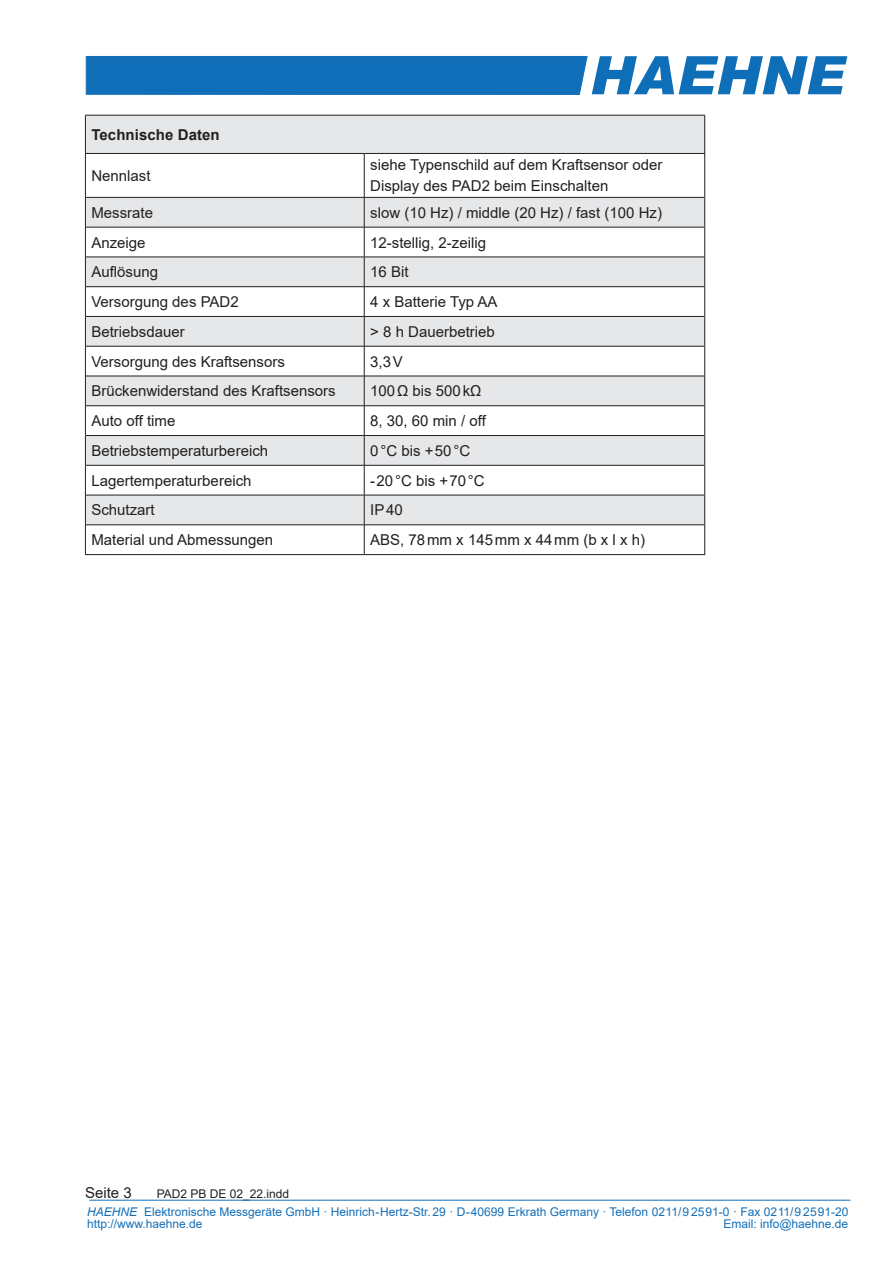
<style>
.page{position:relative;width:893px;height:1263px;background:#fff}
.page>*{position:absolute;margin:0;border:0;box-sizing:border-box;transform-origin:0 0}
.t1{font:15px/21px "Arial";color:#231f20}
.t2{font:700 15px "Arial";letter-spacing:.005em;color:#231f20}
.t3{font:12px/18.1px "Arial";color:#136fb8}
.s1{color:#231f20}
.s2{font-style:italic}
</style>
<div class="page">
<hr style="left:89px;top:1200px;width:761px;height:1px;background:#136fb8">
<svg style="left:85px;top:56px;width:762px;height:38px;background:#3282c2"></svg>
<svg style="left:86px;top:116px;width:618px;height:409px;fill:#e6e7e9"></svg>
<hr style="left:364px;top:154px;width:1px;height:43px;background:#231f20">
<hr style="left:86px;top:197px;width:278px;height:1px;background:#231f20">
<hr style="left:364px;top:197px;width:340px;height:1px;background:#231f20">
<svg style="left:364px;top:198px;width:1px;height:29px"></svg>
<hr style="left:86px;top:227px;width:278px;height:1px;background:#231f20">
<hr style="left:364px;top:227px;width:340px;height:1px;background:#231f20">
<hr style="left:364px;top:227px;width:1px;height:30px;background:#231f20">
<hr style="left:86px;top:257px;width:278px;height:1px;background:#231f20">
<hr style="left:364px;top:257px;width:340px;height:1px;background:#231f20">
<hr style="left:86px;top:286px;width:278px;height:1px;background:#231f20">
<hr style="left:364px;top:286px;width:340px;height:1px;background:#231f20">
<hr style="left:86px;top:316px;width:278px;height:1px;background:#231f20">
<hr style="left:364px;top:316px;width:340px;height:1px;background:#231f20">
<svg style="left:364px;top:257px;width:1px;height:89px"></svg>
<hr style="left:86px;top:346px;width:278px;height:1px;background:#231f20">
<hr style="left:364px;top:346px;width:340px;height:1px;background:#231f20">
<hr style="left:364px;top:346px;width:1px;height:30px;background:#231f20">
<hr style="left:86px;top:376px;width:278px;height:1px;background:#231f20">
<hr style="left:364px;top:376px;width:340px;height:1px;background:#231f20">
<hr style="left:364px;top:376px;width:1px;height:30px;background:#231f20">
<hr style="left:86px;top:405px;width:278px;height:1px;background:#231f20">
<hr style="left:364px;top:405px;width:340px;height:1px;background:#231f20">
<hr style="left:86px;top:435px;width:278px;height:1px;background:#231f20">
<hr style="left:364px;top:435px;width:340px;height:1px;background:#231f20">
<svg style="left:364px;top:406px;width:1px;height:59px"></svg>
<hr style="left:86px;top:465px;width:278px;height:1px;background:#231f20">
<hr style="left:364px;top:465px;width:340px;height:1px;background:#231f20">
<hr style="left:364px;top:465px;width:1px;height:30px;background:#231f20">
<hr style="left:86px;top:495px;width:278px;height:1px;background:#231f20">
<hr style="left:364px;top:495px;width:340px;height:1px;background:#231f20">
<hr style="left:364px;top:495px;width:1px;height:30px;background:#231f20">
<hr style="left:86px;top:525px;width:278px;height:1px;background:#231f20">
<hr style="left:364px;top:525px;width:340px;height:1px;background:#231f20">
<svg style="left:364px;top:525px;width:1px;height:29px"></svg>
<hr style="left:85px;top:554px;width:279px;height:1px;background:#231f20">
<hr style="left:364px;top:554px;width:341px;height:1px;background:#231f20">
<hr style="left:85px;top:154px;width:1px;height:43px;background:#231f20">
<hr style="left:704px;top:154px;width:1px;height:43px;background:#231f20">
<hr style="left:85px;top:197px;width:1px;height:30px;background:#231f20">
<hr style="left:704px;top:197px;width:1px;height:30px;background:#231f20">
<hr style="left:85px;top:227px;width:1px;height:30px;background:#231f20">
<hr style="left:704px;top:227px;width:1px;height:30px;background:#231f20">
<hr style="left:85px;top:257px;width:1px;height:30px;background:#231f20">
<hr style="left:704px;top:257px;width:1px;height:30px;background:#231f20">
<svg style="left:85px;top:287px;width:1px;height:29px"></svg>
<svg style="left:704px;top:287px;width:1px;height:29px"></svg>
<hr style="left:85px;top:316px;width:1px;height:30px;background:#231f20">
<hr style="left:704px;top:316px;width:1px;height:30px;background:#231f20">
<hr style="left:85px;top:346px;width:1px;height:30px;background:#231f20">
<hr style="left:704px;top:346px;width:1px;height:30px;background:#231f20">
<hr style="left:85px;top:376px;width:1px;height:30px;background:#231f20">
<hr style="left:704px;top:376px;width:1px;height:30px;background:#231f20">
<svg style="left:85px;top:406px;width:1px;height:29px"></svg>
<svg style="left:704px;top:406px;width:1px;height:29px"></svg>
<hr style="left:85px;top:435px;width:1px;height:30px;background:#231f20">
<hr style="left:704px;top:435px;width:1px;height:30px;background:#231f20">
<hr style="left:85px;top:465px;width:1px;height:30px;background:#231f20">
<hr style="left:704px;top:465px;width:1px;height:30px;background:#231f20">
<hr style="left:85px;top:495px;width:1px;height:30px;background:#231f20">
<hr style="left:704px;top:495px;width:1px;height:30px;background:#231f20">
<svg style="left:85px;top:525px;width:1px;height:29px"></svg>
<svg style="left:704px;top:525px;width:1px;height:29px"></svg>
<hr style="left:85px;top:115px;width:279px;height:1px;background:#231f20">
<hr style="left:85px;top:116px;width:1px;height:37px;background:#231f20">
<hr style="left:364px;top:115px;width:341px;height:1px;background:#231f20">
<hr style="left:704px;top:116px;width:1px;height:37px;background:#231f20">
<hr style="left:85px;top:153px;width:279px;height:1px;background:#231f20">
<hr style="left:364px;top:153px;width:341px;height:1px;background:#231f20">
<p class="t2" style="left:91px;top:124px;width:130px">Technische Daten</p>
<p class="t1" style="left:91px;top:165px;width:61px">Nennlast</p>
<p class="t1" style="left:370px;top:155px;width:294px">siehe Typenschild auf dem Kraftsensor oder<br>Display des PAD2 beim Einschalten</p>
<p class="t1" style="left:91px;top:202px;width:63px">Messrate</p>
<p class="t1" style="left:370px;top:202px;width:293px">slow (10 Hz) / middle (20 Hz) / fast (100 Hz)</p>
<p class="t1" style="left:91px;top:232px;width:56px">Anzeige</p>
<p class="t1" style="left:370px;top:232px;width:117px">12-stellig, 2-zeilig</p>
<p class="t1" style="left:91px;top:261px;width:68px">Auflösung</p>
<p class="t1" style="left:370px;top:261px;width:40px">16 Bit</p>
<p class="t1" style="left:91px;top:291px;width:149px">Versorgung des PAD2</p>
<p class="t1" style="left:370px;top:291px;width:129px">4 x Batterie Typ AA</p>
<p class="t1" style="left:91px;top:321px;width:95px">Betriebsdauer</p>
<p class="t1" style="left:370px;top:321px;width:126px">&gt; 8 h Dauerbetrieb</p>
<p class="t1" style="left:91px;top:351px;width:195px">Versorgung des Kraftsensors</p>
<p class="t1" style="left:370px;top:351px;width:34px">3,3V</p>
<p class="t1" style="left:91px;top:380px;width:246px">Brückenwiderstand des Kraftsensors</p>
<p class="t1" style="left:370px;top:380px;width:113px">100Ω bis 500kΩ</p>
<p class="t1" style="left:91px;top:410px;width:85px">Auto off time</p>
<p class="t1" style="left:370px;top:410px;width:117px">8, 30, 60 min / off</p>
<p class="t1" style="left:91px;top:440px;width:178px">Betriebstemperaturbereich</p>
<p class="t1" style="left:370px;top:440px;width:101px">0°C bis +50°C</p>
<p class="t1" style="left:91px;top:470px;width:162px">Lagertemperaturbereich</p>
<p class="t1" style="left:370px;top:470px;width:116px">-20°C bis +70°C</p>
<p class="t1" style="left:91px;top:499px;width:65px">Schutzart</p>
<p class="t1" style="left:370px;top:499px;width:34px">IP40</p>
<p class="t1" style="left:91px;top:529px;width:183px">Material und Abmessungen</p>
<p class="t1" style="left:370px;top:529px;width:276px">ABS, 78mm x 145mm x 44mm (b x l x h)</p>
<p class="t1" style="left:85px;top:1182px;width:48px">Seite 3</p>
<p class="t3" style="left:87px;top:1184px;width:763px;text-indent:69px"><span class="s1">PAD2 PB DE 02_22.indd<br></span><span class="s2">HAEHNE</span> Elektronische Messgeräte GmbH · Heinrich-Hertz-Str. 29 · D-40699 Erkrath Germany · Telefon 0211/9 25 91-0 · Fax 0211/9 25 91-20</p>
<p class="t3" style="left:87px;top:1214px;width:117px">http://www.haehne.de</p>
<p class="t3" style="left:723px;top:1214px;width:126px">Email: info@haehne.de</p>
</div>
